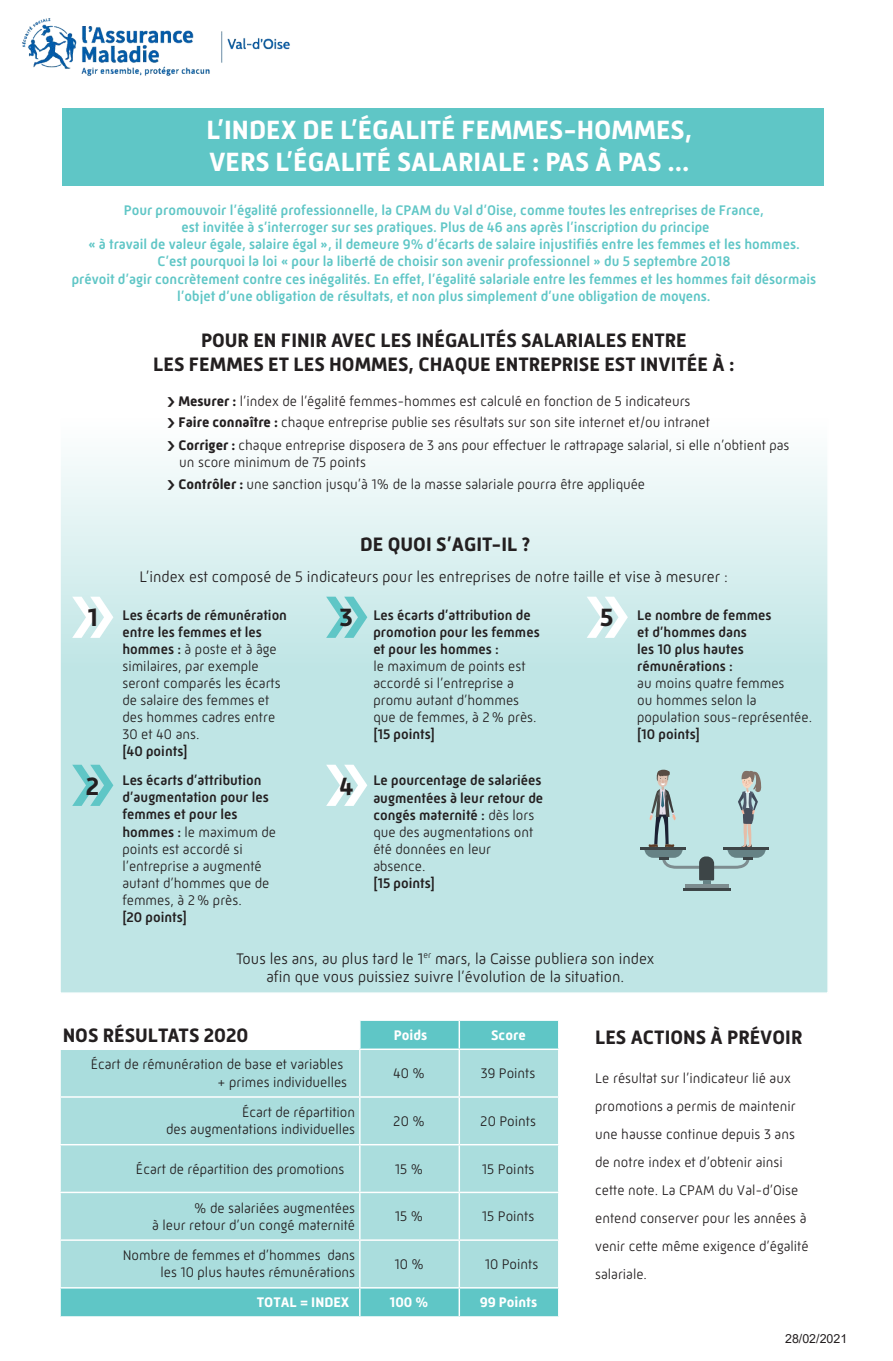
<style>
.page{position:relative;width:893px;height:1361px;background:#fff}
.page>*{position:absolute;margin:0;border:0;box-sizing:border-box;transform-origin:0 0}
.t1{font:700 27px/32.2px "Mic 32 New";color:#fff}
.t2{font:700 25.5px "Mic 32 New";color:#231f20}
.t3{font:700 19.95px/23.9px "Mic 32 New";color:#231f20;text-align:center}
.t4{font:300 15.6px/18.8px "Mic 32 New";color:#231f20;text-align:center}
.t5{font:300 14.25px/17.1px "Mic 32 New";color:#231f20}
.t6{font:500 14.25px/17.1px "Mic 32 New";color:#5fc6c6;text-align:center}
.t7{font:500 14.25px/17.1px "Mic 32 New";color:#231f20}
.t8{font:700 14.25px "Mic 32 New";color:#fff}
.t9{font:12.45px "Arial";color:#231f20}
.s1{font-weight:700}
.s2{font-weight:500}
.s3{font-weight:300}
.s4{font-style:inherit}
</style>
<div class="page">
<svg style="left:60px;top:457px;width:768px;height:536px;background:#cae9e9"></svg>
<div style="left:61px;top:1050px;width:497px;height:237px;background:#add"></div>
<div style="left:360px;top:1020px;width:199px;height:28px;background:#5fc6c6"></div>
<hr style="left:359px;top:1050px;width:2px;height:46px;background:#fff">
<hr style="left:459px;top:1050px;width:1px;height:46px;background:#fff">
<hr style="left:59px;top:1096px;width:301px;height:1px;background:#fff">
<hr style="left:360px;top:1096px;width:99px;height:1px;background:#fff">
<hr style="left:359px;top:1097px;width:2px;height:47px;background:#fff">
<hr style="left:459px;top:1096px;width:100px;height:1px;background:#fff">
<hr style="left:459px;top:1097px;width:1px;height:47px;background:#fff">
<hr style="left:59px;top:1144px;width:301px;height:1px;background:#fff">
<hr style="left:360px;top:1144px;width:99px;height:1px;background:#fff">
<hr style="left:359px;top:1145px;width:2px;height:46px;background:#fff">
<hr style="left:459px;top:1144px;width:100px;height:1px;background:#fff">
<hr style="left:459px;top:1145px;width:1px;height:46px;background:#fff">
<hr style="left:59px;top:1191px;width:301px;height:2px;background:#fff">
<hr style="left:360px;top:1191px;width:99px;height:2px;background:#fff">
<hr style="left:359px;top:1193px;width:2px;height:46px;background:#fff">
<hr style="left:459px;top:1191px;width:100px;height:2px;background:#fff">
<hr style="left:459px;top:1193px;width:1px;height:46px;background:#fff">
<hr style="left:59px;top:1239px;width:301px;height:2px;background:#fff">
<hr style="left:360px;top:1239px;width:99px;height:2px;background:#fff">
<hr style="left:359px;top:1241px;width:2px;height:46px;background:#fff">
<hr style="left:459px;top:1239px;width:100px;height:2px;background:#fff">
<hr style="left:459px;top:1241px;width:1px;height:46px;background:#fff">
<svg style="left:60px;top:1287px;width:499px;height:29px;background:#68c9c9"></svg>
<div style="left:63px;top:108px;width:761px;height:78px;background:#5fc6c6"></div>
<svg style="left:72px;top:597px;width:41px;height:41px"></svg>
<svg style="left:72px;top:765px;width:41px;height:41px;background:#93d6d6"></svg>
<svg style="left:326px;top:597px;width:41px;height:41px;background:#9ad9d9"></svg>
<svg style="left:587px;top:597px;width:41px;height:41px"></svg>
<svg style="left:326px;top:765px;width:41px;height:41px"></svg>
<hr style="left:640px;top:847px;width:46px;height:2px;background:#3d4547">
<hr style="left:723px;top:847px;width:46px;height:2px;background:#3d4547">
<svg style="left:644px;top:769px;width:122px;height:115px;background:#accaca"></svg>
<hr style="left:685px;top:884px;width:43px;height:4px;background:#7d8c8f">
<hr style="left:683px;top:888px;width:47px;height:3px;background:#3d4547">
<img style="left:22px;top:18px;width:268px;height:58px">
<svg style="left:168px;top:479px;width:7px;height:10px"></svg>
<p class="t1" style="left:206px;top:114px;width:487px">L’INDEX DE L’ÉGALITÉ FEMMES-HOMMES,<br>VERS L’ÉGALITÉ SALARIALE : PAS À PAS …</p>
<p class="t6" style="left:72px;top:202px;width:746px">Pour promouvoir l’égalité professionnelle, la CPAM du Val d’Oise, comme toutes les entreprises de France,<br>est invitée à s’interroger sur ses pratiques. Plus de 46 ans après l’inscription du principe<br>« à travail de valeur égale, salaire égal », il demeure 9% d’écarts de salaire injustifiés entre les femmes et les hommes.<br>C’est pourquoi la loi « pour la liberté de choisir son avenir professionnel » du 5 septembre 2018<br>prévoit d’agir concrètement contre ces inégalités. En effet, l’égalité salariale entre les femmes et les hommes fait désormais l’objet d’une obligation de résultats, et non plus simplement d’une obligation de moyens.</p>
<p class="t3" style="left:153px;top:328px;width:583px">POUR EN FINIR AVEC LES INÉGALITÉS SALARIALES ENTRE<br>LES FEMMES ET LES HOMMES, CHAQUE ENTREPRISE EST INVITÉE À :</p>
<p class="t5" style="left:178px;top:391px;width:533px;line-height:21px"><span class="s1">Mesurer :</span> l’index de l’égalité femmes-hommes est calculé en fonction de 5 indicateurs<br><span class="s1">Faire connaître :</span> chaque entreprise publie ses résultats sur son site internet et/ou intranet</p>
<p class="t5" style="left:178px;top:436px;width:613px"><span class="s1">Corriger :</span> chaque entreprise disposera de 3 ans pour effectuer le rattrapage salarial, si elle n’obtient pas</p>
<p class="t5" style="left:178px;top:452px;width:468px;line-height:21.3px">un score minimum de 75 points<br><span class="s1">Contrôler :</span> une sanction jusqu’à 1% de la masse salariale pourra être appliquée</p>
<p class="t3" style="left:360px;top:532px;width:172px">DE QUOI S’AGIT-IL ?</p>
<p class="t4" style="left:139px;top:567px;width:590px">L’index est composé de 5 indicateurs pour les entreprises de notre taille et vise à mesurer :</p>
<p class="t5" style="left:122px;top:606px;width:166px"><span class="s2">Les écarts de rémunération entre les femmes et les hommes :</span> à poste et à âge similaires, par exemple seront comparés les écarts de salaire des femmes et des hommes cadres entre<br>30 et 40 ans.<br><span class="s2">[40 points]</span></p>
<p class="t5" style="left:122px;top:772px;width:155px"><span class="s2">Les écarts d’attribution d’augmentation pour les femmes et pour les hommes :</span> le maximum de points est accordé si l’entreprise a augmenté autant d’hommes que de femmes, à 2 % près.<br><span class="s2">[20 points]</span></p>
<p class="t2" style="left:87px;top:603px;width:12px">1</p>
<p class="t2" style="left:340px;top:603px;width:15px">3</p>
<p class="t2" style="left:600px;top:603px;width:15px">5</p>
<p class="t5" style="left:373px;top:606px;width:168px"><span class="s2">Les écarts d’attribution de promotion pour les femmes et pour les hommes :<br></span>le maximum de points est accordé si l’entreprise a promu autant d’hommes que de femmes, à 2 % près. <span class="s2">[15 points]</span></p>
<p class="t7" style="left:373px;top:772px;width:171px">Le pourcentage de salariées augmentées à leur retour de congés maternité : <span class="s3">dès lors que des augmentations ont été données en leur absence.<br></span>[15 points]</p>
<p class="t7" style="left:637px;top:606px;width:176px">Le nombre de femmes<br>et d’hommes dans<br>les 10 plus hautes rémunérations :<br><span class="s3">au moins quatre femmes<br>ou hommes selon la population sous-représentée. </span>[10 points]</p>
<p class="t2" style="left:86px;top:771px;width:15px">2</p>
<p class="t2" style="left:339px;top:771px;width:16px">4</p>
<p class="t4" style="left:236px;top:949px;width:420px">Tous les ans, au plus tard le 1<sup>er</sup> mars, la Caisse publiera son index afin que vous puissiez suivre l’évolution de la situation.</p>
<p class="t3" style="left:63px;top:1023px;width:187px">NOS RÉSULTATS 2020</p>
<p class="t8" style="left:394px;top:1026px;width:35px">Poids</p>
<p class="t8" style="left:491px;top:1026px;width:36px">Score</p>
<p class="t5" style="left:91px;top:1055px;width:258px;line-height:17.5px;text-align:right">Écart de rémunération de base et variables + primes individuelles</p>
<p class="t5" style="left:393px;top:1065px;width:33px">40 %</p>
<p class="t5" style="left:481px;top:1065px;width:56px">39 Points</p>
<p class="t5" style="left:166px;top:1103px;width:190px;text-align:right">Écart de répartition<br>des augmentations individuelles</p>
<p class="t5" style="left:393px;top:1112px;width:33px">20 %</p>
<p class="t5" style="left:480px;top:1112px;width:57px">20 Points</p>
<p class="t5" style="left:136px;top:1160px;width:210px">Écart de répartition des promotions</p>
<p class="t5" style="left:395px;top:1160px;width:30px">15 %</p>
<p class="t5" style="left:482px;top:1160px;width:54px">15 Points</p>
<p class="t5" style="left:152px;top:1199px;width:204px;text-align:right">% de salariées augmentées<br>à leur retour d’un congé maternité</p>
<p class="t5" style="left:395px;top:1208px;width:30px">15 %</p>
<p class="t5" style="left:482px;top:1208px;width:54px">15 Points</p>
<p class="t5" style="left:123px;top:1246px;width:234px;text-align:right">Nombre de femmes et d’hommes dans les 10 plus hautes rémunérations</p>
<p class="t5" style="left:394px;top:1255px;width:31px">10 %</p>
<p class="t5" style="left:485px;top:1255px;width:55px">10 Points</p>
<p class="t8" style="left:257px;top:1294px;width:94px">TOTAL = INDEX</p>
<p class="t8" style="left:390px;top:1294px;width:40px">100 %</p>
<p class="t8" style="left:480px;top:1294px;width:59px">99 Points</p>
<p class="t3" style="left:595px;top:1025px;width:209px">LES ACTIONS À PRÉVOIR</p>
<p class="t5" style="left:595px;top:1064px;width:215px;line-height:28px">Le résultat sur l’indicateur lié aux promotions a permis de maintenir une hausse continue depuis 3 ans de notre index et d’obtenir ainsi cette note. La CPAM du Val-d’Oise entend conserver pour les années à venir cette même exigence d’égalité salariale.</p>
<p class="t9" style="left:785px;top:1329px;width:64px">2<span class="s4">8</span>/02/202<span class="s4">1</span></p>
</div>
